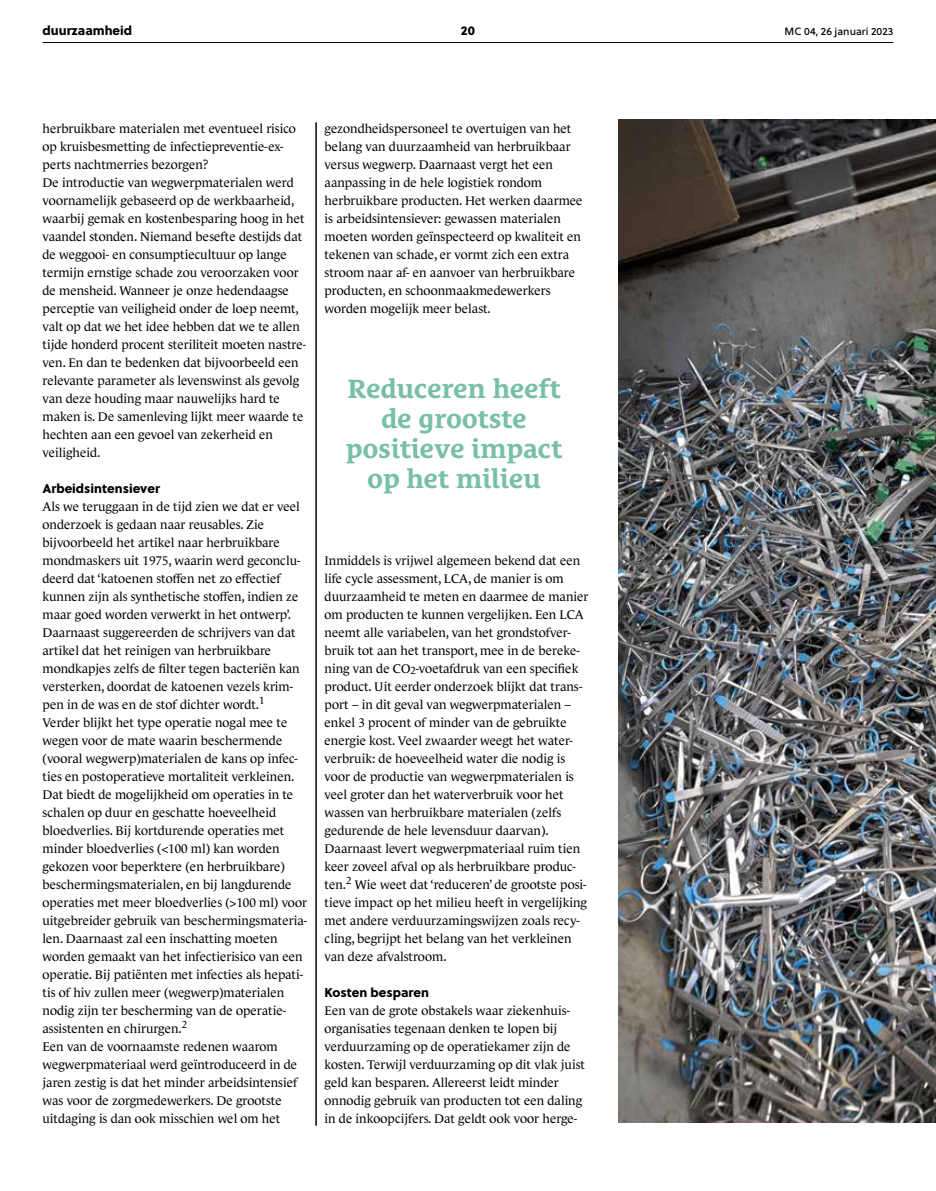
<style>
.page{position:relative;width:936px;height:1191px;background:#fff}
.page>*{position:absolute;margin:0;border:0;box-sizing:border-box;transform-origin:0 0}
.t1{font:700 27px/30px "Le Monde Courrier Std";color:#78bfa7;text-align:center}
.t2{font:12.75px/18px "Le Monde Journal Std";color:#000}
.t3{font:12.75px "Soleil Xb";color:#000}
.t4{font:10.5px "Soleil Bk";color:#000}
</style>
<div class="page">
<hr style="left:43px;top:42px;width:850px;height:1px;background:#000">
<hr style="left:316px;top:122px;width:1px;height:1003px;background:#000">
<img style="left:618px;top:119px;width:317px;height:1004px">
<p class="t3" style="left:43px;top:20px;width:91px">duurzaamheid</p>
<p class="t3" style="left:461px;top:20px;width:16px">20</p>
<p class="t4" style="left:784px;top:23px;width:110px">MC 04, 26 januari 2023</p>
<p class="t2" style="left:43px;top:119px;width:265px">herbruikbare materialen met eventueel risico op kruisbesmetting de infectiepreventie-ex&shy;perts nachtmerries bezorgen?<br>De introductie van wegwerpmaterialen werd voornamelijk gebaseerd op de werkbaarheid, waarbij gemak en kostenbesparing hoog in het vaandel stonden. Niemand besefte destijds dat de weggooi- en consumptiecultuur op lange termijn ernstige schade zou veroorzaken voor de mensheid. Wanneer je onze hedendaagse perceptie van veiligheid onder de loep neemt, valt op dat we het idee hebben dat we te allen tijde honderd procent steriliteit moeten nastre&shy;ven. En dan te bedenken dat bijvoorbeeld een relevante parameter als levenswinst als gevolg van deze houding maar nauwelijks hard te maken is. De samenleving lijkt meer waarde te hechten aan een gevoel van zekerheid en veiligheid.</p>
<p class="t3" style="left:43px;top:478px;width:119px">Arbeidsintensiever</p>
<p class="t2" style="left:43px;top:497px;width:266px">Als we teruggaan in de tijd zien we dat er veel onderzoek is gedaan naar reusables. Zie bijvoorbeeld het artikel naar herbruikbare mondmaskers uit 1975, waarin werd geconclu&shy;deerd dat ‘katoenen stoffen net zo effectief kunnen zijn als synthetische stoffen, indien ze maar goed worden verwerkt in het ontwerp’.<br>Daarnaast suggereerden de schrijvers van dat artikel dat het reinigen van herbruikbare mondkapjes zelfs de filter tegen bacteriën kan versterken, doordat de katoenen vezels krim&shy;pen in de was en de stof dichter wordt.<sup>1<br></sup>Verder blijkt het type operatie nogal mee te wegen voor de mate waarin beschermende (vooral wegwerp)materialen de kans op infec&shy;ties en postoperatieve mortaliteit verkleinen.<br>Dat biedt de mogelijkheid om operaties in te schalen op duur en geschatte hoeveelheid bloedverlies. Bij kortdurende operaties met minder bloedverlies (&lt;100 ml) kan worden gekozen voor beperktere (en herbruikbare) beschermingsmaterialen, en bij langdurende operaties met meer bloedverlies (&gt;100 ml) voor uitgebreider gebruik van beschermingsmateria&shy;len. Daarnaast zal een inschatting moeten worden gemaakt van het infectierisico van een operatie. Bij patiënten met infecties als hepati&shy;tis of hiv zullen meer (wegwerp)materialen nodig zijn ter bescherming van de operatie&shy;assistenten en chirurgen.<sup>2<br></sup>Een van de voornaamste redenen waarom wegwerpmateriaal werd geïntroduceerd in de jaren zestig is dat het minder arbeidsintensief was voor de zorgmedewerkers. De grootste uitdaging is dan ook misschien wel om het</p>
<p class="t2" style="left:324px;top:119px;width:259px">gezondheidspersoneel te overtuigen van het belang van duurzaamheid van herbruikbaar versus wegwerp. Daarnaast vergt het een aanpassing in de hele logistiek rondom herbruikbare producten. Het werken daarmee is arbeidsintensiever: gewassen materialen moeten worden geïnspecteerd op kwaliteit en tekenen van schade, er vormt zich een extra stroom naar af- en aanvoer van herbruikbare producten, en schoonmaakmedewerkers worden mogelijk meer belast.</p>
<h1 class="t1" style="left:345px;top:374px;width:218px">Reduceren heeft de grootste positieve impact op het milieu</h1>
<p class="t2" style="left:324px;top:551px;width:265px">Inmiddels is vrijwel algemeen bekend dat een life cycle assessment, LCA, de manier is om duurzaamheid te meten en daarmee de manier om producten te kunnen vergelijken. Een LCA neemt alle variabelen, van het grondstofver&shy;bruik tot aan het transport, mee in de bereke&shy;ning van de CO<sub>2</sub>-voetafdruk van een specifiek product. Uit eerder onderzoek blijkt dat trans&shy;port – in dit geval van wegwerpmaterialen – enkel 3 procent of minder van de gebruikte energie kost. Veel zwaarder weegt het water&shy;verbruik: de hoeveelheid water die nodig is voor de productie van wegwerpmaterialen is veel groter dan het waterverbruik voor het wassen van herbruikbare materialen (zelfs gedurende de hele levensduur daarvan).<br>Daarnaast levert wegwerpmateriaal ruim tien keer zoveel afval op als herbruikbare produc&shy;ten.<sup>2</sup> Wie weet dat ‘reduceren’ de grootste posi&shy;tieve impact op het milieu heeft in vergelijking met andere verduurzamingswijzen zoals recy&shy;cling, begrijpt het belang van het verkleinen van deze afvalstroom.</p>
<p class="t3" style="left:324px;top:982px;width:106px">Kosten besparen</p>
<p class="t2" style="left:324px;top:1001px;width:262px">Een van de grote obstakels waar ziekenhuis&shy;organisaties tegenaan denken te lopen bij verduurzaming op de operatiekamer zijn de kosten. Terwijl verduurzaming op dit vlak juist geld kan besparen. Allereerst leidt minder onnodig gebruik van producten tot een daling in de inkoopcijfers. Dat geldt ook voor herge-</p>
</div>
